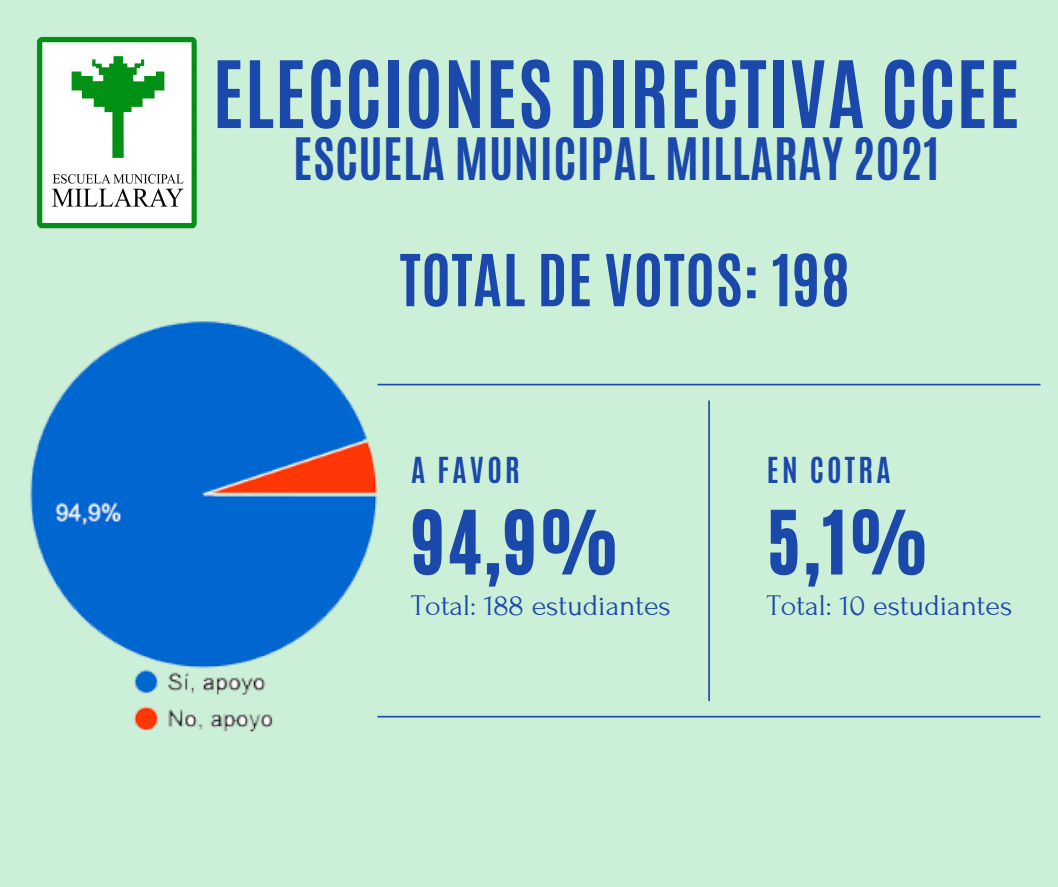
<style>
.page{position:relative;width:1058px;height:887px;background:#fff}
.page>*{position:absolute;margin:0;border:0;box-sizing:border-box;transform-origin:0 0}
.t1{font:700 78.75px "Antonio";letter-spacing:.01em;color:#1b48ab}
.t2{font:73.2px "CA Generated";color:#1b48ab}
.t3{font:700 60.9px "Antonio";letter-spacing:.01em;color:#1b48ab}
.t4{font:700 48.75px "Antonio";letter-spacing:.01em;color:#1b48ab}
.t5{font:30px "Forum";color:#1b48ab}
.t6{font:700 29.85px "Antonio";letter-spacing:.11em;color:#1b48ab}
</style>
<div class="page">
<div style="left:0;top:0;width:1058px;height:886px;background:#ccefd7"></div>
<hr style="left:377px;top:384px;width:663px;height:1px;background:#1b48ab">
<hr style="left:708px;top:400px;width:1px;height:301px;background:#1b48ab">
<hr style="left:377px;top:716px;width:663px;height:1px;background:#1b48ab">
<img style="left:37px;top:36px;width:160px;height:193px">
<img style="left:30px;top:321px;width:381px;height:411px">
<p class="t1" style="left:212px;top:38px;width:808px">ELECCIONES DIRECTIVA CCEE</p>
<p class="t4" style="left:293px;top:124px;width:648px">ESCUELA MUNICIPAL MILLARAY 2021</p>
<p class="t3" style="left:400px;top:236px;width:451px">TOTAL DE VOTOS: 198</p>
<p class="t6" style="left:411px;top:449px;width:110px">A FAVOR</p>
<p class="t6" style="left:767px;top:449px;width:125px">EN COTRA</p>
<p class="t2" style="left:411px;top:490px;width:209px">94,9%</p>
<p class="t2" style="left:767px;top:490px;width:163px">5,1%</p>
<p class="t5" style="left:411px;top:589px;width:261px">Total: 188 estudiantes</p>
<p class="t5" style="left:767px;top:589px;width:247px">Total: 10 estudiantes</p>
</div>
